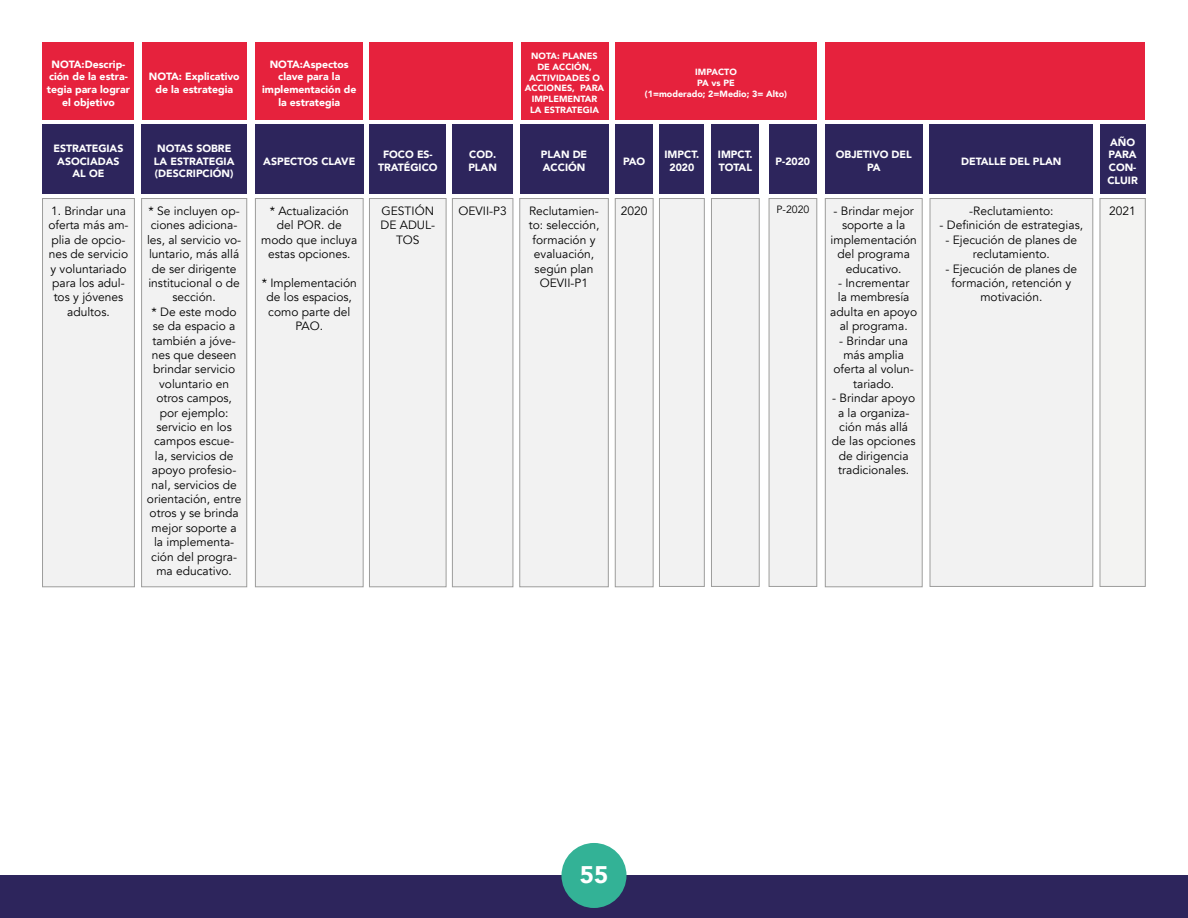
<style>
.page{position:relative;width:1188px;height:918px;background:#fff}
.page>*{position:absolute;margin:0;border:0;box-sizing:border-box;transform-origin:0 0}
.t1{font:900 24px "Avenir";color:#fff}
.t2{font:12px/14.4px "Avenir";color:#000;text-align:center}
.t3{font:900 10.5px/12.6px "Avenir";color:#fff;text-align:center}
.t4{font:10.5px "Avenir";color:#000}
.t5{font:900 9px/10.8px "Avenir";color:#fff;text-align:center}
</style>
<div class="page">
<div style="left:0;top:875px;width:1188px;height:43px;background:#2d255c"></div>
<div style="left:561px;top:843px;width:66px;height:65px;background:#33b296;border-radius:50%"></div>
<div style="left:43px;top:199px;width:91px;height:388px;background:#f2f2f2"></div>
<div style="left:42px;top:198px;width:93px;height:389px;border:1px solid #9d9d9c"></div>
<div style="left:255px;top:199px;width:108px;height:388px;background:#f2f2f2"></div>
<div style="left:255px;top:198px;width:108px;height:389px;border:1px solid #9d9d9c"></div>
<div style="left:369px;top:199px;width:77px;height:388px;background:#f2f2f2"></div>
<div style="left:369px;top:198px;width:77px;height:389px;border:1px solid #9d9d9c"></div>
<div style="left:452px;top:199px;width:61px;height:388px;background:#f2f2f2"></div>
<div style="left:452px;top:198px;width:61px;height:389px;border:1px solid #9d9d9c"></div>
<div style="left:615px;top:199px;width:38px;height:388px;background:#f2f2f2"></div>
<div style="left:615px;top:198px;width:38px;height:389px;border:1px solid #9d9d9c"></div>
<div style="left:659px;top:198px;width:46px;height:389px;background:#f2f2f2;border:1px solid #9d9d9c"></div>
<div style="left:711px;top:198px;width:48px;height:389px;background:#f2f2f2;border:1px solid #9d9d9c"></div>
<div style="left:769px;top:199px;width:48px;height:387px;background:#f2f2f2"></div>
<div style="left:769px;top:198px;width:48px;height:389px;border:1px solid #9d9d9c"></div>
<div style="left:825px;top:199px;width:97px;height:388px;background:#f2f2f2"></div>
<div style="left:825px;top:198px;width:97px;height:389px;border:1px solid #9d9d9c"></div>
<div style="left:930px;top:199px;width:163px;height:387px;background:#f2f2f2"></div>
<div style="left:930px;top:198px;width:163px;height:389px;border:1px solid #9d9d9c"></div>
<div style="left:1100px;top:199px;width:45px;height:387px;background:#f3f3f2"></div>
<div style="left:1100px;top:198px;width:45px;height:389px;border:1px solid #9d9d9c"></div>
<div style="left:520px;top:199px;width:88px;height:388px;background:#f2f2f2"></div>
<div style="left:520px;top:198px;width:89px;height:389px;border:1px solid #9d9d9c"></div>
<div style="left:142px;top:199px;width:105px;height:388px;background:#f2f2f2"></div>
<div style="left:141px;top:198px;width:106px;height:389px;border:1px solid #9d9d9c"></div>
<div style="left:43px;top:125px;width:91px;height:69px;background:#2d255c"></div>
<div style="left:142px;top:125px;width:105px;height:69px;background:#2d255c"></div>
<div style="left:369px;top:125px;width:77px;height:69px;background:#2d255c"></div>
<div style="left:452px;top:125px;width:61px;height:69px;background:#2d255c"></div>
<div style="left:615px;top:125px;width:38px;height:69px;background:#2d255c"></div>
<div style="left:659px;top:125px;width:45px;height:69px;background:#2d255c"></div>
<div style="left:711px;top:125px;width:48px;height:69px;background:#2d255c"></div>
<div style="left:769px;top:125px;width:48px;height:69px;background:#2d255c"></div>
<div style="left:825px;top:125px;width:97px;height:69px;background:#2d255c"></div>
<div style="left:930px;top:125px;width:163px;height:69px;background:#2d255c"></div>
<div style="left:1100px;top:125px;width:45px;height:69px;background:#2d255c"></div>
<div style="left:520px;top:125px;width:89px;height:69px;background:#2d255c"></div>
<div style="left:255px;top:125px;width:108px;height:69px;background:#2d255c"></div>
<div style="left:43px;top:43px;width:91px;height:77px;background:#e6223d"></div>
<div style="left:142px;top:43px;width:105px;height:77px;background:#e6223d"></div>
<div style="left:255px;top:43px;width:108px;height:77px;background:#e6223d"></div>
<div style="left:521px;top:43px;width:88px;height:77px;background:#e6223d"></div>
<div style="left:615px;top:43px;width:202px;height:77px;background:#e6223d"></div>
<div style="left:370px;top:43px;width:143px;height:77px;background:#e6223d"></div>
<div style="left:825px;top:43px;width:320px;height:77px;background:#e6223d"></div>
<p class="t3" style="left:47px;top:58px;width:85px">NOTA:Descrip&shy;ción de la estra&shy;tegia para lograr el objetivo</p>
<p class="t3" style="left:149px;top:70px;width:92px">NOTA: Explicativo de la estrategia</p>
<p class="t3" style="left:262px;top:58px;width:96px">NOTA:Aspectos clave para la implementación de la estrategia</p>
<p class="t5" style="left:525px;top:50px;width:81px">NOTA: PLANES<br>DE ACCIÓN,<br>ACTIVIDADES O<br>ACCIONES, PARA<br>IMPLEMENTAR<br>LA ESTRATEGIA</p>
<p class="t5" style="left:645px;top:66px;width:144px">IMPACTO<br>PA vs PE<br>(1=moderado; 2=Medio; 3= Alto)</p>
<p class="t3" style="left:53px;top:142px;width:72px">ESTRATEGIAS<br>ASOCIADAS<br>AL OE</p>
<p class="t3" style="left:154px;top:142px;width:82px;text-align:left">NOTAS SOBRE<br>LA ESTRATEGIA (DESCRIPCIÓN)</p>
<p class="t3" style="left:378px;top:148px;width:61px">FOCO ES-<br>TRATÉGICO</p>
<p class="t3" style="left:468px;top:148px;width:30px;text-align:left">COD.<br>PLAN</p>
<p class="t3" style="left:623px;top:154px;width:24px">PAO</p>
<p class="t3" style="left:665px;top:148px;width:36px">IMPCT.<br>2020</p>
<p class="t3" style="left:718px;top:148px;width:36px;text-align:left">IMPCT.<br>TOTAL</p>
<p class="t3" style="left:776px;top:154px;width:36px">P-2020</p>
<p class="t3" style="left:836px;top:148px;width:77px">OBJETIVO DEL<br>PA</p>
<p class="t3" style="left:961px;top:154px;width:102px">DETALLE DEL PLAN</p>
<p class="t3" style="left:541px;top:148px;width:48px;text-align:left">PLAN DE<br>ACCIÓN</p>
<p class="t3" style="left:263px;top:154px;width:94px">ASPECTOS CLAVE</p>
<p class="t3" style="left:1107px;top:136px;width:32px;text-align:left">AÑO<br>PARA<br>CON-<br>CLUIR</p>
<p class="t2" style="left:48px;top:204px;width:82px">1. Brindar una oferta más am&shy;plia de opcio&shy;nes de servicio y voluntariado para los adul&shy;tos y jóvenes adultos.</p>
<p class="t2" style="left:261px;top:204px;width:98px">* Actualización del POR. de modo que incluya estas opciones.</p>
<p class="t2" style="left:147px;top:204px;width:96px">* Se incluyen op&shy;ciones adiciona&shy;les, al servicio vo&shy;luntario, más allá de ser dirigente institucional o de sección.<br>* De este modo se da espacio a también a jóve&shy;nes que deseen brindar servicio voluntario en otros campos, por ejemplo: servicio en los campos escue&shy;la, servicios de apoyo profesio&shy;nal, servicios de orientación, entre otros y se brinda mejor soporte a la implementa&shy;ción del progra&shy;ma educativo.</p>
<p class="t2" style="left:262px;top:276px;width:97px">* Implementación de los espacios, como parte del<br>PAO.</p>
<p class="t2" style="left:380px;top:204px;width:56px">GESTIÓN<br>DE ADUL-<br>TOS</p>
<p class="t2" style="left:459px;top:204px;width:50px">OEVII-P3</p>
<p class="t2" style="left:621px;top:204px;width:28px">2020</p>
<p class="t4" style="left:776px;top:204px;width:34px">P-2020</p>
<p class="t2" style="left:831px;top:204px;width:88px">- Brindar mejor soporte a la implementación del programa educativo.</p>
<p class="t2" style="left:830px;top:276px;width:88px">- Incrementar<br>la membresía adulta en apoyo al programa.</p>
<p class="t2" style="left:834px;top:333px;width:82px">- Brindar una más amplia oferta al volun&shy;tariado.</p>
<p class="t2" style="left:832px;top:391px;width:85px">- Brindar apoyo a la organiza&shy;ción más allá de las opciones de dirigencia tradicionales.</p>
<p class="t2" style="left:529px;top:204px;width:71px">Reclutamien-</p>
<p class="t2" style="left:1109px;top:204px;width:28px">2021</p>
<p class="t2" style="left:529px;top:218px;width:72px">to: selección, formación y evaluación, según plan<br>OEVII-P1</p>
<p class="t2" style="left:969px;top:204px;width:86px">-Reclutamiento:</p>
<p class="t2" style="left:940px;top:218px;width:145px">- Definición de estrategias,</p>
<p class="t2" style="left:945px;top:233px;width:133px">- Ejecución de planes de reclutamiento.</p>
<p class="t2" style="left:945px;top:261px;width:133px">- Ejecución de planes de formación, retención y motivación.</p>
<h1 class="t1" style="left:580px;top:854px;width:30px">55</h1>
</div>
